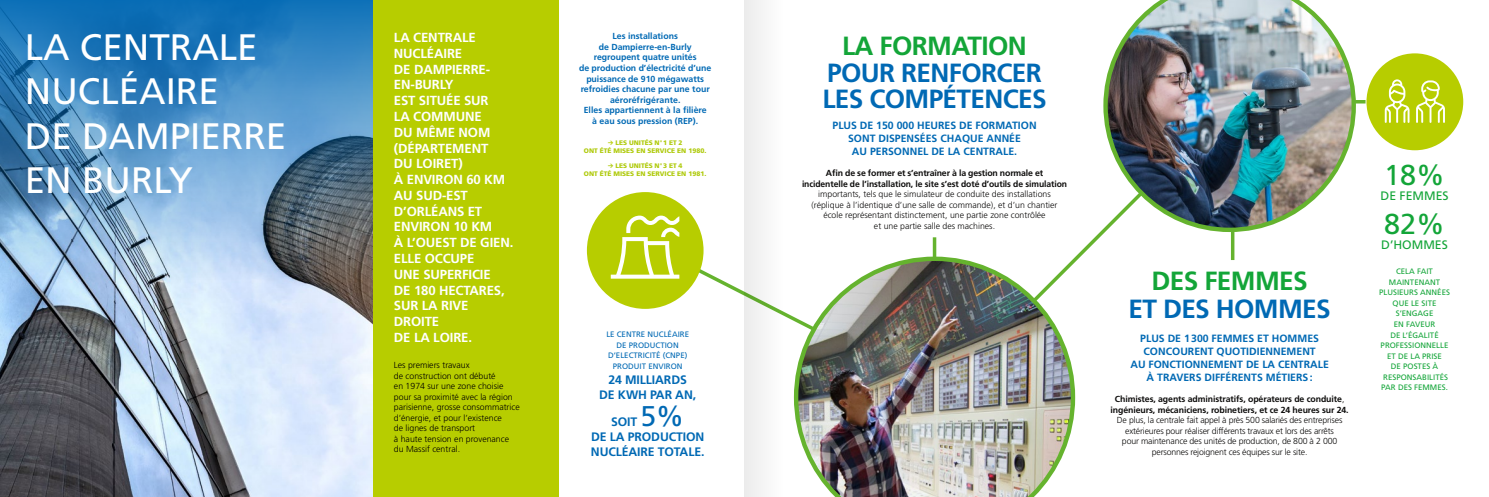
<style>
.page{position:relative;width:1489px;height:497px;background:#fff}
.page>*{position:absolute;margin:0;border:0;box-sizing:border-box;transform-origin:0 0}
.t1{font:36.75px/44.1px "Frutiger";color:#fff}
.t2{font:28.7px "Frutiger";color:#13a538}
.t3{font:28.44px "Frutiger";color:#0069b4}
.t4{font:700 26.25px/26.2px "Frutiger";letter-spacing:-.025em;color:#0069b4}
.t5{font:700 26.25px "Frutiger";letter-spacing:-.025em;color:#13a538}
.t6{font:700 13.12px/15.8px "Frutiger LT Std";letter-spacing:-.01em;color:#fff}
.t7{font:700 12.25px/14.9px "Frutiger";letter-spacing:-.01em;color:#0069b4;text-align:center}
.t8{font:12.25px "Frutiger";color:#13a538}
.t9{font:700 10.5px/13.1px "Frutiger LT Std";color:#0069b4;text-align:center}
.t10{font:700 8.75px/10.5px "Frutiger LT Std";letter-spacing:-.01em;color:#0d0c0b;text-align:center}
.t11{font:300 8.75px/10.5px "Frutiger LT Std";color:#000}
.t12{font:700 8.75px/10.5px "Frutiger";color:#0069b4;text-align:center}
.t13{font:300 8.75px/10.5px "Frutiger LT Std";letter-spacing:-.02em;color:#0d0c0b;text-align:center}
.t14{font:300 8.75px/10.5px "Frutiger LT Std";color:#0d0c0b;text-align:center}
.t15{font:7.88px/10.5px "Frutiger";color:#13a538;text-align:center}
.t16{font:7.88px/10.5px "Frutiger";color:#0069b4;text-align:center}
.t17{font:900 6.56px/7.9px "Frutiger LT Std";color:#afca0b;text-align:center}
.s1{font-family:"DIN Cond Bold Alternate";font-weight:400;font-size:7.88px;color:#b7cd00}
.s2{font-family:"DIN Cond Bold Alternate";font-weight:400;font-size:7.88px}
.s3{font-weight:300}
</style>
<div class="page">
<svg style="left:932px;top:237px;width:4px;height:19px"></svg>
<svg style="left:1230px;top:232px;width:4px;height:28px"></svg>
<svg style="left:1075px;top:229px;width:30px;height:33px"></svg>
<hr style="left:1334px;top:100px;width:31px;height:3px;background:#65b32e">
<div style="left:372px;top:0;width:186px;height:496px;background:#b7cd00"></div>
<img style="left:1103px;top:0;width:252px;height:232px">
<img style="left:793px;top:256px;width:282px;height:240px">
<img style="left:0;top:279px;width:372px;height:217px">
<img style="left:0;top:0;width:372px;height:279px">
<div style="left:1366px;top:53px;width:96px;height:97px;background:#b7cd00;border-radius:50%"></div>
<svg style="left:1416px;top:80px;width:28px;height:43px"></svg>
<svg style="left:1384px;top:79px;width:25px;height:44px"></svg>
<div style="left:587px;top:192px;width:116px;height:116px;background:#b7cd00;border-radius:50%"></div>
<svg style="left:610px;top:215px;width:249px;height:139px"></svg>
<div style="left:744px;top:0;width:48px;height:496px;background:#f7f7f7"></div>
<h1 class="t1" style="left:25px;top:26px;width:263px">LA CENTRALE<br>NUCLÉAIRE<br>DE DAMPIERRE<br>EN BURLY</h1>
<p class="t6" style="left:394px;top:30px;width:121px">LA CENTRALE<br>NUCLÉAIRE<br>DE DAMPIERRE-<br>EN-BURLY<br>EST SITUÉE SUR<br>LA COMMUNE<br>DU MÊME NOM (DÉPARTEMENT<br>DU LOIRET)<br>À ENVIRON 60 KM<br>AU SUD-EST<br>D’ORLÉANS ET<br>ENVIRON 10 KM<br>À L’OUEST DE GIEN.<br>ELLE OCCUPE<br>UNE SUPERFICIE<br>DE 180 HECTARES,<br>SUR LA RIVE<br>DROITE<br>DE LA LOIRE.</p>
<p class="t11" style="left:394px;top:359px;width:127px">Les premiers travaux<br>de construction ont débuté<br>en 1974 sur une zone choisie pour sa proximité avec la région parisienne, grosse consommatrice d’énergie, et pour l’existence<br>de lignes de transport<br>à haute tension en provenance du Massif central.</p>
<p class="t12" style="left:579px;top:31px;width:134px">Les installations<br>de Dampierre-en-Burly regroupent quatre unités<br>de production d’électricité d’une puissance de 910 mégawatts refroidies chacune par une tour aéroréfrigérante.<br>Elles appartiennent à la filière<br>à eau sous pression (REP).</p>
<p class="t17" style="left:584px;top:138px;width:124px"><span class="s1">&gt;</span> LES UNITÉS N°1 ET 2<br>ONT ÉTÉ MISES EN SERVICE EN 1980.</p>
<p class="t17" style="left:584px;top:162px;width:124px"><span class="s2">&gt;</span> LES UNITÉS N°3 ET 4<br>ONT ÉTÉ MISES EN SERVICE EN 1981.</p>
<p class="t16" style="left:606px;top:328px;width:84px">LE CENTRE NUCLÉAIRE<br>DE PRODUCTION<br>D’ELECTRICITÉ (CNPE)<br>PRODUIT ENVIRON</p>
<h3 class="t7" style="left:599px;top:372px;width:98px">24 MILLIARDS<br>DE KWH PAR AN,</h3>
<h3 class="t7" style="left:611px;top:413px;width:28px">SOIT</h3>
<h3 class="t3" style="left:640px;top:398px;width:45px">5%</h3>
<h3 class="t7" style="left:591px;top:429px;width:115px;text-align:left">DE LA PRODUCTION<br>NUCLÉAIRE TOTALE.</h3>
<h3 class="t5" style="left:842px;top:31px;width:186px">LA FORMATION</h3>
<h3 class="t4" style="left:822px;top:59px;width:226px">POUR RENFORCER<br>LES COMPÉTENCES</h3>
<p class="t9" style="left:832px;top:118px;width:205px">PLUS DE 150 000 HEURES DE FORMATION<br>SONT DISPENSÉES CHAQUE ANNÉE<br>AU PERSONNEL DE LA CENTRALE.</p>
<p class="t10" style="left:802px;top:168px;width:266px">Afin de se former et s’entraîner à la gestion normale et incidentelle de l’installation, le site s’est doté d’outils de simulation</p>
<p class="t14" style="left:811px;top:189px;width:247px">importants, tels que le simulateur de conduite des installations (réplique à l’identique d’une salle de commande), et d’un chantier école représentant distinctement, une partie zone contrôlée<br>et une partie salle des machines.</p>
<h3 class="t5" style="left:1151px;top:265px;width:158px">DES FEMMES</h3>
<h3 class="t4" style="left:1128px;top:296px;width:204px">ET DES HOMMES</h3>
<p class="t9" style="left:1130px;top:331px;width:200px">PLUS DE 1300 FEMMES ET HOMMES<br>CONCOURENT QUOTIDIENNEMENT<br>AU FONCTIONNEMENT DE LA CENTRALE<br>À TRAVERS DIFFÉRENTS MÉTIERS:</p>
<p class="t10" style="left:1110px;top:393px;width:240px">Chimistes, agents administratifs, opérateurs de conduite<span class="s3">, </span>ingénieurs, mécaniciens, robinetiers, et ce 24 heures sur 24.</p>
<p class="t13" style="left:1116px;top:414px;width:227px">De plus, la centrale fait appel à près 500 salariés des entreprises extérieures pour réaliser différents travaux et lors des arrêts pour maintenance des unités de production, de 800 à 2 000 personnes rejoignent ces équipes sur le site.</p>
<h2 class="t2" style="left:1383px;top:158px;width:62px">18%</h2>
<h3 class="t8" style="left:1380px;top:188px;width:70px">DE FEMMES</h3>
<h2 class="t2" style="left:1383px;top:207px;width:62px">82%</h2>
<h3 class="t8" style="left:1380px;top:237px;width:68px">D’HOMMES</h3>
<p class="t15" style="left:1378px;top:266px;width:72px">CELA FAIT<br>MAINTENANT<br>PLUSIEURS ANNÉES<br>QUE LE SITE<br>S’ENGAGE<br>EN FAVEUR<br>DE L’ÉGALITÉ<br>PROFESSIONNELLE<br>ET DE LA PRISE<br>DE POSTES À<br>RESPONSABILITÉS<br>PAR DES FEMMES.</p>
</div>
